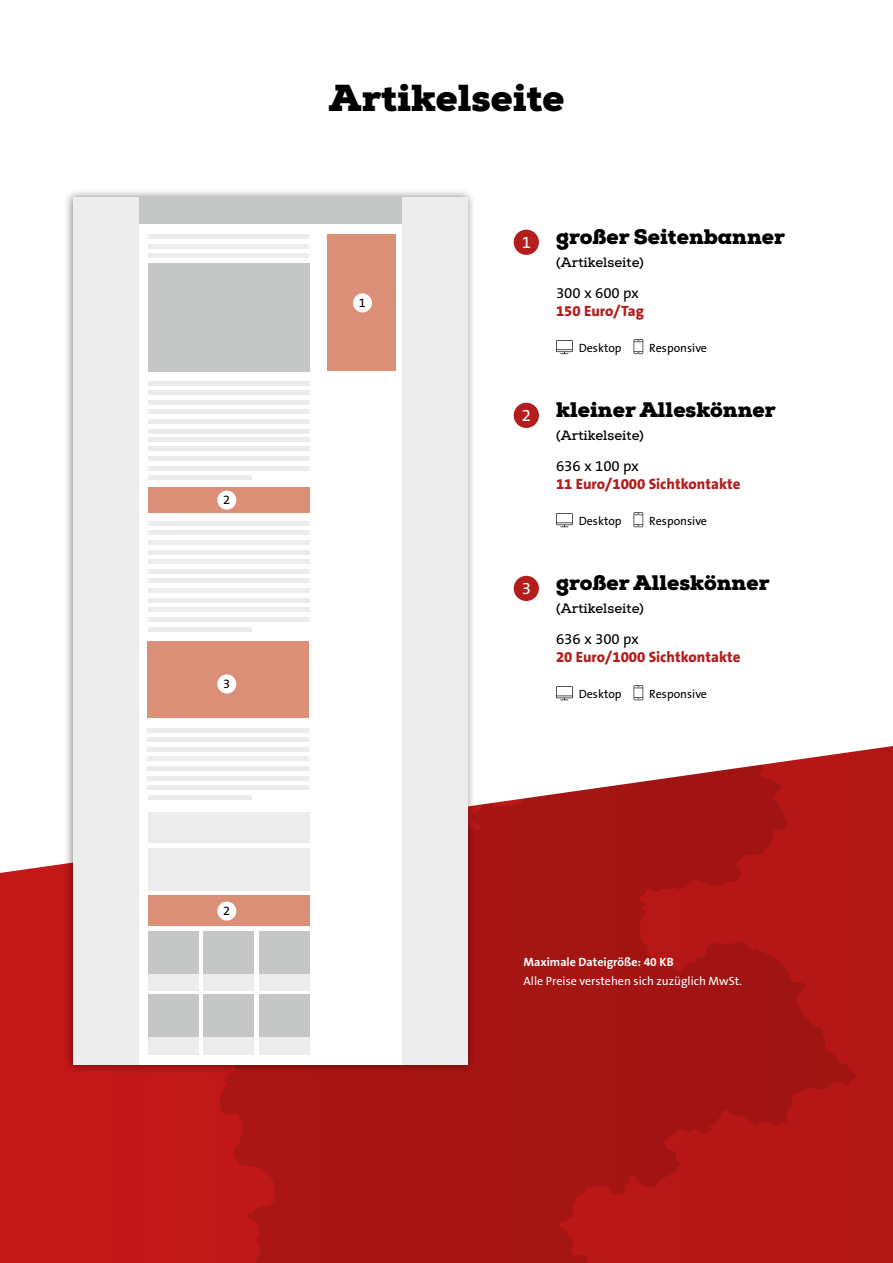
<style>
.page{position:relative;width:893px;height:1263px;background:#fff}
.page>*{position:absolute;margin:0;border:0;box-sizing:border-box;transform-origin:0 0}
.t1{font:900 37.5px "Nexa Slab";color:#000}
.t2{font:900 21px "Nexa Slab";color:#000}
.t3{font:800 15px "The Sans B8";color:#b31e1d}
.t4{font:15px "The Sans B5 Plain";color:#000}
.t5{font:700 13.5px "Nexa Slab";color:#000}
.t6{font:12.75px "The Sans B5 Plain";color:#000}
.t7{font:12px "The Sans B5 Plain";color:#000}
.t8{font:12px "The Sans B5 Plain";color:#fff}
.t9{font:700 12px "The Sans B7";color:#fff}
</style>
<div class="page">
<svg style="left:0;top:746px;width:893px;height:517px;background:#c63333"></svg>
<svg style="left:154px;top:746px;width:701px;height:517px;background:#af201f"></svg>
<div style="left:514px;top:230px;width:25px;height:25px;background:#b31e1d;border-radius:50%"></div>
<svg style="left:556px;top:340px;width:17px;height:14px"></svg>
<svg style="left:634px;top:339px;width:9px;height:15px"></svg>
<div style="left:514px;top:403px;width:25px;height:25px;background:#b31e1d;border-radius:50%"></div>
<svg style="left:556px;top:513px;width:17px;height:14px"></svg>
<svg style="left:634px;top:512px;width:9px;height:15px"></svg>
<div style="left:514px;top:576px;width:25px;height:25px;background:#b31e1d;border-radius:50%"></div>
<svg style="left:556px;top:686px;width:17px;height:14px"></svg>
<svg style="left:634px;top:685px;width:9px;height:15px"></svg>
<div style="left:64px;top:188px;width:412px;height:887px;background:#000;opacity:.5"></div>
<div style="left:73px;top:198px;width:394px;height:867px;background:#ececed"></div>
<div style="left:139px;top:210px;width:262px;height:855px;background:#fff"></div>
<div style="left:139px;top:198px;width:262px;height:26px;background:#c5c6c6"></div>
<div style="left:148px;top:234px;width:161px;height:5px;background:#ececed"></div>
<div style="left:148px;top:244px;width:161px;height:5px;background:#ececed"></div>
<hr style="left:148px;top:254px;width:161px;height:4px;background:#ececed">
<div style="left:148px;top:263px;width:161px;height:109px;background:#c5c6c6"></div>
<div style="left:148px;top:812px;width:161px;height:31px;background:#ececed"></div>
<div style="left:148px;top:848px;width:161px;height:42px;background:#ececed"></div>
<div style="left:148px;top:895px;width:161px;height:31px;background:#da8f76"></div>
<hr style="left:148px;top:381px;width:161px;height:4px;background:#ececed">
<hr style="left:148px;top:410px;width:161px;height:4px;background:#ececed">
<div style="left:148px;top:437px;width:161px;height:5px;background:#ececed"></div>
<div style="left:148px;top:390px;width:161px;height:5px;background:#ececed"></div>
<div style="left:148px;top:419px;width:161px;height:5px;background:#ececed"></div>
<div style="left:148px;top:446px;width:161px;height:5px;background:#ececed"></div>
<div style="left:148px;top:400px;width:161px;height:5px;background:#ececed"></div>
<div style="left:148px;top:429px;width:161px;height:5px;background:#ececed"></div>
<div style="left:148px;top:456px;width:161px;height:5px;background:#ececed"></div>
<hr style="left:148px;top:466px;width:161px;height:4px;background:#ececed">
<div style="left:148px;top:475px;width:103px;height:5px;background:#ececed"></div>
<hr style="left:148px;top:521px;width:161px;height:4px;background:#ececed">
<hr style="left:148px;top:550px;width:161px;height:4px;background:#ececed">
<div style="left:148px;top:530px;width:161px;height:5px;background:#ececed"></div>
<div style="left:148px;top:559px;width:161px;height:5px;background:#ececed"></div>
<div style="left:148px;top:540px;width:161px;height:5px;background:#ececed"></div>
<div style="left:148px;top:569px;width:161px;height:5px;background:#ececed"></div>
<div style="left:148px;top:578px;width:161px;height:5px;background:#ececed"></div>
<div style="left:148px;top:607px;width:161px;height:5px;background:#ececed"></div>
<div style="left:148px;top:588px;width:161px;height:5px;background:#ececed"></div>
<div style="left:148px;top:617px;width:161px;height:5px;background:#ececed"></div>
<div style="left:148px;top:598px;width:161px;height:5px;background:#ececed"></div>
<hr style="left:148px;top:627px;width:103px;height:4px;background:#ececed">
<hr style="left:148px;top:728px;width:161px;height:4px;background:#ececed">
<div style="left:148px;top:756px;width:161px;height:5px;background:#ececed"></div>
<div style="left:148px;top:737px;width:161px;height:5px;background:#ececed"></div>
<div style="left:148px;top:766px;width:161px;height:5px;background:#ececed"></div>
<div style="left:148px;top:747px;width:161px;height:5px;background:#ececed"></div>
<hr style="left:148px;top:776px;width:161px;height:4px;background:#ececed">
<div style="left:148px;top:785px;width:161px;height:5px;background:#ececed"></div>
<div style="left:148px;top:795px;width:103px;height:5px;background:#ececed"></div>
<div style="left:148px;top:973px;width:50px;height:18px;background:#ececed"></div>
<div style="left:148px;top:931px;width:50px;height:42px;background:#c5c6c6"></div>
<div style="left:148px;top:1037px;width:50px;height:17px;background:#ececed"></div>
<div style="left:148px;top:994px;width:50px;height:43px;background:#c5c6c6"></div>
<div style="left:259px;top:973px;width:50px;height:18px;background:#ececed"></div>
<div style="left:259px;top:931px;width:50px;height:42px;background:#c5c6c6"></div>
<div style="left:259px;top:1037px;width:50px;height:17px;background:#ececed"></div>
<div style="left:259px;top:994px;width:50px;height:43px;background:#c5c6c6"></div>
<div style="left:204px;top:973px;width:50px;height:18px;background:#ececed"></div>
<div style="left:204px;top:931px;width:50px;height:42px;background:#c5c6c6"></div>
<div style="left:204px;top:1037px;width:50px;height:17px;background:#ececed"></div>
<div style="left:204px;top:994px;width:50px;height:43px;background:#c5c6c6"></div>
<div style="left:148px;top:488px;width:161px;height:25px;background:#da8f76"></div>
<div style="left:148px;top:641px;width:161px;height:76px;background:#da8f76"></div>
<div style="left:327px;top:234px;width:68px;height:137px;background:#da8f76"></div>
<div style="left:353px;top:293px;width:19px;height:19px;background:#fff;border-radius:50%"></div>
<div style="left:217px;top:491px;width:19px;height:19px;background:#fff;border-radius:50%"></div>
<div style="left:217px;top:674px;width:19px;height:19px;background:#fff;border-radius:50%"></div>
<div style="left:217px;top:901px;width:19px;height:19px;background:#fff;border-radius:50%"></div>
<p class="t6" style="left:223px;top:493px;width:9px">2</p>
<p class="t6" style="left:223px;top:677px;width:9px">3</p>
<p class="t6" style="left:223px;top:904px;width:9px">2</p>
<h1 class="t1" style="left:329px;top:74px;width:237px">Artikelseite</h1>
<p class="t6" style="left:359px;top:296px;width:9px">1</p>
<h2 class="t2" style="left:522px;top:224px;width:265px"><sub>1</sub> großer Seitenbanner</h2>
<p class="t5" style="left:556px;top:254px;width:89px">(Artikelseite)</p>
<p class="t4" style="left:556px;top:285px;width:84px">300 x 600 px</p>
<p class="t3" style="left:556px;top:303px;width:89px">150 Euro/Tag</p>
<p class="t7" style="left:579px;top:341px;width:44px">Desktop</p>
<p class="t7" style="left:649px;top:341px;width:59px">Responsive</p>
<h2 class="t2" style="left:522px;top:397px;width:256px"><sub>2</sub> kleiner Alleskönner</h2>
<p class="t5" style="left:556px;top:427px;width:89px">(Artikelseite)</p>
<p class="t4" style="left:556px;top:458px;width:84px">636 x 100 px</p>
<p class="t3" style="left:556px;top:476px;width:186px">11 Euro/1000 Sichtkontakte</p>
<p class="t7" style="left:579px;top:514px;width:44px">Desktop</p>
<p class="t7" style="left:649px;top:514px;width:59px">Responsive</p>
<h2 class="t2" style="left:522px;top:570px;width:250px"><sub>3</sub> großer Alleskönner</h2>
<p class="t5" style="left:556px;top:600px;width:89px">(Artikelseite)</p>
<p class="t4" style="left:556px;top:631px;width:84px">636 x 300 px</p>
<p class="t3" style="left:556px;top:649px;width:186px">20 Euro/1000 Sichtkontakte</p>
<p class="t7" style="left:579px;top:687px;width:44px">Desktop</p>
<p class="t7" style="left:649px;top:687px;width:59px">Responsive</p>
<p class="t9" style="left:524px;top:955px;width:152px">Maximale Dateigröße: 40 KB</p>
<p class="t8" style="left:524px;top:975px;width:220px">Alle Preise verstehen sich zuzüglich MwSt.</p>
</div>
